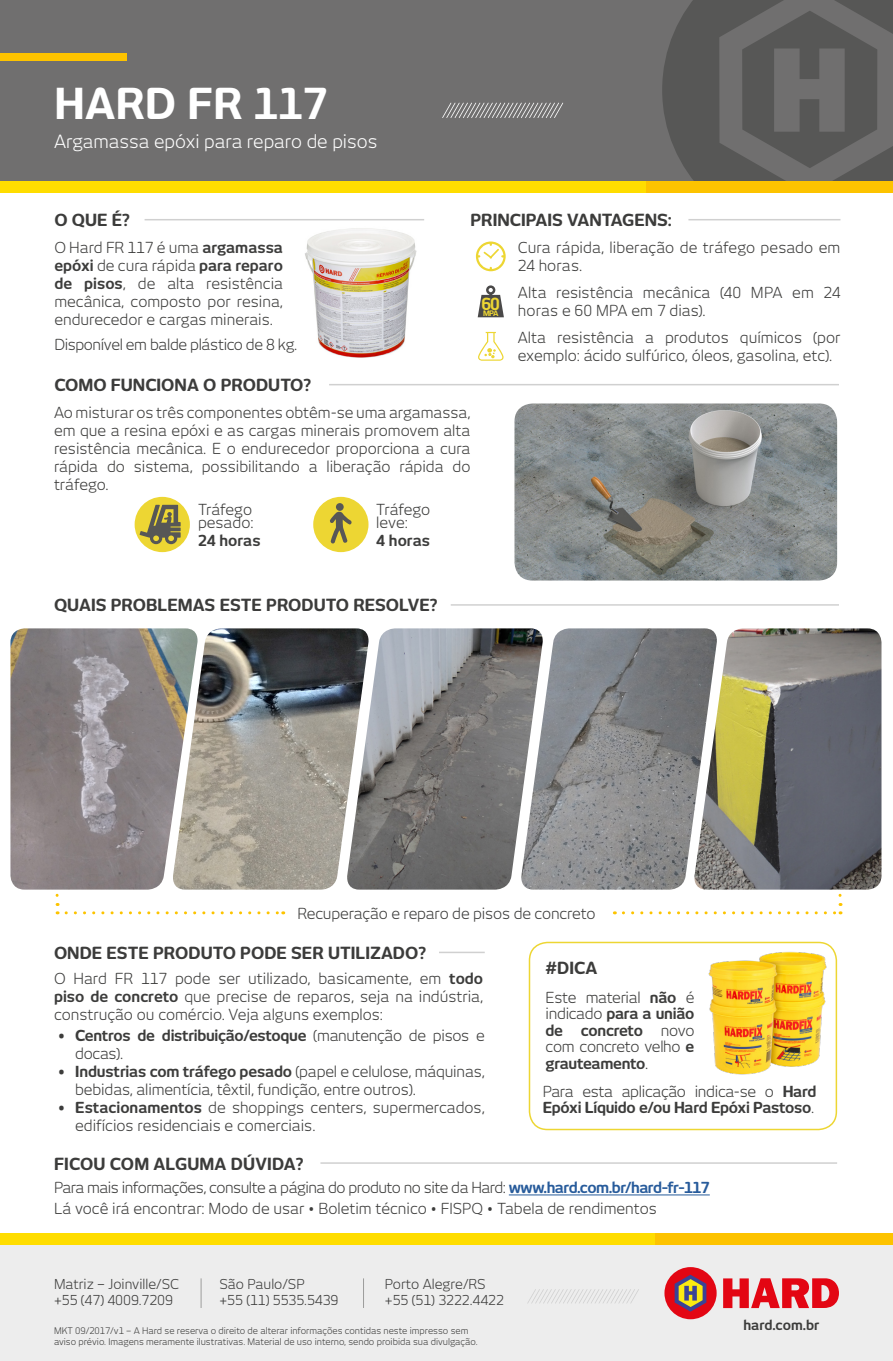
<style>
.page{position:relative;width:893px;height:1361px;background:#fff}
.page>*{position:absolute;margin:0;border:0;box-sizing:border-box;transform-origin:0 0}
.t1{font:700 42px "New June";letter-spacing:.01em;color:#fff}
.t2{font:18px "New June";color:#fff}
.t3{font:700 16.5px "New June";color:#3c3c3b}
.t4{font:15px/18px "New June";color:#3c3c3b}
.t5{font:700 15px/18px "New June";letter-spacing:-.02em;color:#3c3c3b}
.t6{font:15px "New June";letter-spacing:-.025em;color:#3c3c3b}
.t7{font:13.5px/16.2px "New June";color:#3c3c3b}
.t8{font:700 13.5px "New June";color:#3c3c3b}
.t9{font:9px/10.8px "New June";color:#3c3c3b}
.t10{font:700 7.5px "New June";color:#edd633}
.s1{font-weight:700}
.s2{font-weight:400}
.s3{font-weight:700;color:#275b9b}
</style>
<div class="page">
<div style="left:0;top:0;width:893px;height:181px;background:#706f6f"></div>
<svg style="left:662px;top:0;width:231px;height:181px"></svg>
<div style="left:0;top:53px;width:127px;height:7px;background:#fdc300"></div>
<div style="left:0;top:181px;width:682px;height:12px;background:#fd0"></div>
<div style="left:646px;top:181px;width:247px;height:12px;background:#fdc300"></div>
<svg style="left:442px;top:103px;width:121px;height:15px"></svg>
<hr style="left:329px;top:384px;width:510px;height:1px;background:#d0d0d0">
<hr style="left:145px;top:219px;width:279px;height:1px;background:#d0d0d0">
<hr style="left:451px;top:604px;width:388px;height:2px;background:#d0d0d0">
<img style="left:719px;top:628px;width:162px;height:261px">
<img style="left:199px;top:628px;width:146px;height:261px">
<img style="left:514px;top:403px;width:323px;height:177px">
<img style="left:305px;top:228px;width:112px;height:130px">
<div style="left:529px;top:941px;width:308px;height:189px;border:2px solid #edd633;border-radius:18px"></div>
<hr style="left:688px;top:219px;width:152px;height:1px;background:#d0d0d0">
<svg style="left:476px;top:241px;width:30px;height:30px"></svg>
<svg style="left:478px;top:285px;width:26px;height:32px"></svg>
<svg style="left:478px;top:332px;width:26px;height:29px"></svg>
<div style="left:135px;top:497px;width:55px;height:55px;background:#edd633;border-radius:50%"></div>
<svg style="left:140px;top:505px;width:41px;height:39px"></svg>
<div style="left:313px;top:497px;width:55px;height:55px;background:#edd633;border-radius:50%"></div>
<div style="left:336px;top:503px;width:8px;height:8px;background:#575756;border-radius:50%"></div>
<svg style="left:330px;top:511px;width:22px;height:33px"></svg>
<img style="left:544px;top:628px;width:175px;height:261px">
<img style="left:345px;top:628px;width:199px;height:261px">
<hr style="left:439px;top:951px;width:46px;height:2px;background:#d0d0d0">
<svg style="left:66px;top:911px;width:218px;height:3px"></svg>
<svg style="left:623px;top:903px;width:218px;height:11px"></svg>
<img style="left:10px;top:628px;width:189px;height:261px">
<img style="left:708px;top:952px;width:119px;height:123px">
<div style="left:0;top:1239px;width:893px;height:122px;background:#ededed"></div>
<div style="left:0;top:1233px;width:679px;height:11px;background:#fd0"></div>
<div style="left:656px;top:1233px;width:237px;height:11px;background:#fdc300"></div>
<div style="left:664px;top:1267px;width:53px;height:52px;background:#e30613;border-radius:50%"></div>
<svg style="left:675px;top:1274px;width:31px;height:37px"></svg>
<svg style="left:723px;top:1278px;width:116px;height:30px"></svg>
<svg style="left:527px;top:1289px;width:112px;height:14px"></svg>
<hr style="left:201px;top:1278px;width:1px;height:30px;background:#9d9d9c">
<hr style="left:363px;top:1278px;width:1px;height:30px;background:#9d9d9c">
<hr style="left:509px;top:1194px;width:201px;height:1px;background:#275b9b">
<hr style="left:320px;top:1162px;width:517px;height:1px;background:#d0d0d0">
<h1 class="t1" style="left:54px;top:79px;width:275px">HARD FR 117</h1>
<p class="t2" style="left:54px;top:130px;width:325px">Argamassa epóxi para reparo de pisos</p>
<p class="t3" style="left:54px;top:210px;width:77px">O QUE É?</p>
<p class="t4" style="left:54px;top:239px;width:230px;text-align:justify">O Hard FR 117 é uma <span class="s1">argamassa epóxi</span> de cura rápida <span class="s1">para reparo de pisos</span>, de alta resistência mecânica, composto por resina, endurecedor e cargas minerais.</p>
<p class="t6" style="left:54px;top:335px;width:244px">Disponível em balde plástico de 8 kg.</p>
<p class="t3" style="left:54px;top:375px;width:258px">COMO FUNCIONA O PRODUTO?</p>
<p class="t3" style="left:470px;top:210px;width:203px">PRINCIPAIS VANTAGENS:</p>
<p class="t10" style="left:482px;top:309px;width:20px"><sup>60</sup>MPA</p>
<p class="t4" style="left:518px;top:239px;width:324px">Cura rápida, liberação de tráfego pesado em<br>24 horas.</p>
<p class="t4" style="left:518px;top:283px;width:324px">Alta resistência mecânica (40 MPA em 24 horas e 60 MPA em 7 dias).</p>
<p class="t4" style="left:518px;top:328px;width:324px">Alta resistência a produtos químicos (por exemplo: ácido sulfúrico, óleos, gasolina, etc).</p>
<p class="t4" style="left:54px;top:404px;width:418px;text-align:justify">Ao misturar os três componentes obtêm-se uma argamassa, em que a resina epóxi e as cargas minerais promovem alta resistência mecânica. E o endurecedor proporciona a cura rápida do sistema, possibilitando a liberação rápida do tráfego.</p>
<p class="t4" style="left:198px;top:502px;width:57px;line-height:13.5px">Tráfego pesado:</p>
<p class="t5" style="left:198px;top:531px;width:64px">24 horas</p>
<p class="t4" style="left:376px;top:502px;width:56px;line-height:13.5px">Tráfego leve:</p>
<p class="t5" style="left:376px;top:531px;width:55px">4 horas</p>
<p class="t3" style="left:54px;top:595px;width:385px">QUAIS PROBLEMAS ESTE PRODUTO RESOLVE?</p>
<p class="t4" style="left:297px;top:904px;width:300px">Recuperação e reparo de pisos de concreto</p>
<p class="t3" style="left:54px;top:943px;width:374px">ONDE ESTE PRODUTO PODE SER UTILIZADO?</p>
<p class="t4" style="left:54px;top:969px;width:431px;text-align:justify">O Hard FR 117 pode ser utilizado, basicamente, em <span class="s1">todo piso de concreto</span> que precise de reparos, seja na indústria, construção ou comércio. Veja alguns exemplos:</p>
<p class="t5" style="left:75px;top:1026px;width:411px;text-indent:-17px">• Centros de distribuição/estoque <span class="s2">(manutenção de pisos e docas).</span></p>
<p class="t4" style="left:75px;top:1062px;width:411px;text-indent:-17px"><span class="s1">• Industrias com tráfego pesado</span> (papel e celulose, máquinas, bebidas, alimentícia, têxtil, fundição, entre outros).</p>
<p class="t4" style="left:75px;top:1098px;width:411px;text-indent:-17px"><span class="s1">• Estacionamentos</span> de shoppings centers, supermercados, edifícios residenciais e comerciais.</p>
<p class="t3" style="left:546px;top:958px;width:53px">#DICA</p>
<p class="t4" style="left:546px;top:988px;width:150px;line-height:16.5px;text-align:justify">Este material <span class="s1">não</span> é indicado <span class="s1">para a união de concreto</span> novo com concreto velho <span class="s1">e grauteamento</span>.</p>
<p class="t5" style="left:543px;top:1083px;width:275px;line-height:16.5px"><span class="s2">Para esta aplicação indica-se o</span> Hard<br>Epóxi Líquido e/ou Hard Epóxi Pastoso<span class="s2">.</span></p>
<p class="t3" style="left:54px;top:1153px;width:251px">FICOU COM ALGUMA DÚVIDA?</p>
<p class="t4" style="left:54px;top:1177px;width:657px;line-height:21px">Para mais informações, consulte a página do produto no site da Hard: <span class="s3">www.hard.com.br/hard-fr-117<br></span>Lá você irá encontrar: Modo de usar • Boletim técnico • FISPQ • Tabela de rendimentos</p>
<p class="t7" style="left:54px;top:1275px;width:127px">Matriz – Joinville/SC +55 (47) 4009.7209</p>
<p class="t7" style="left:219px;top:1275px;width:120px">São Paulo/SP<br>+55 (11) 5535.5439</p>
<p class="t7" style="left:385px;top:1275px;width:120px">Porto Alegre/RS +55 (51) 3222.4422</p>
<p class="t9" style="left:54px;top:1325px;width:425px">MKT 09/2017/v1 – A Hard se reserva o direito de alterar informações contidas neste impresso sem aviso prévio. Imagens meramente ilustrativas. Material de uso interno, sendo proibida sua divulgação.</p>
<p class="t8" style="left:743px;top:1317px;width:77px">hard.com.br</p>
</div>
